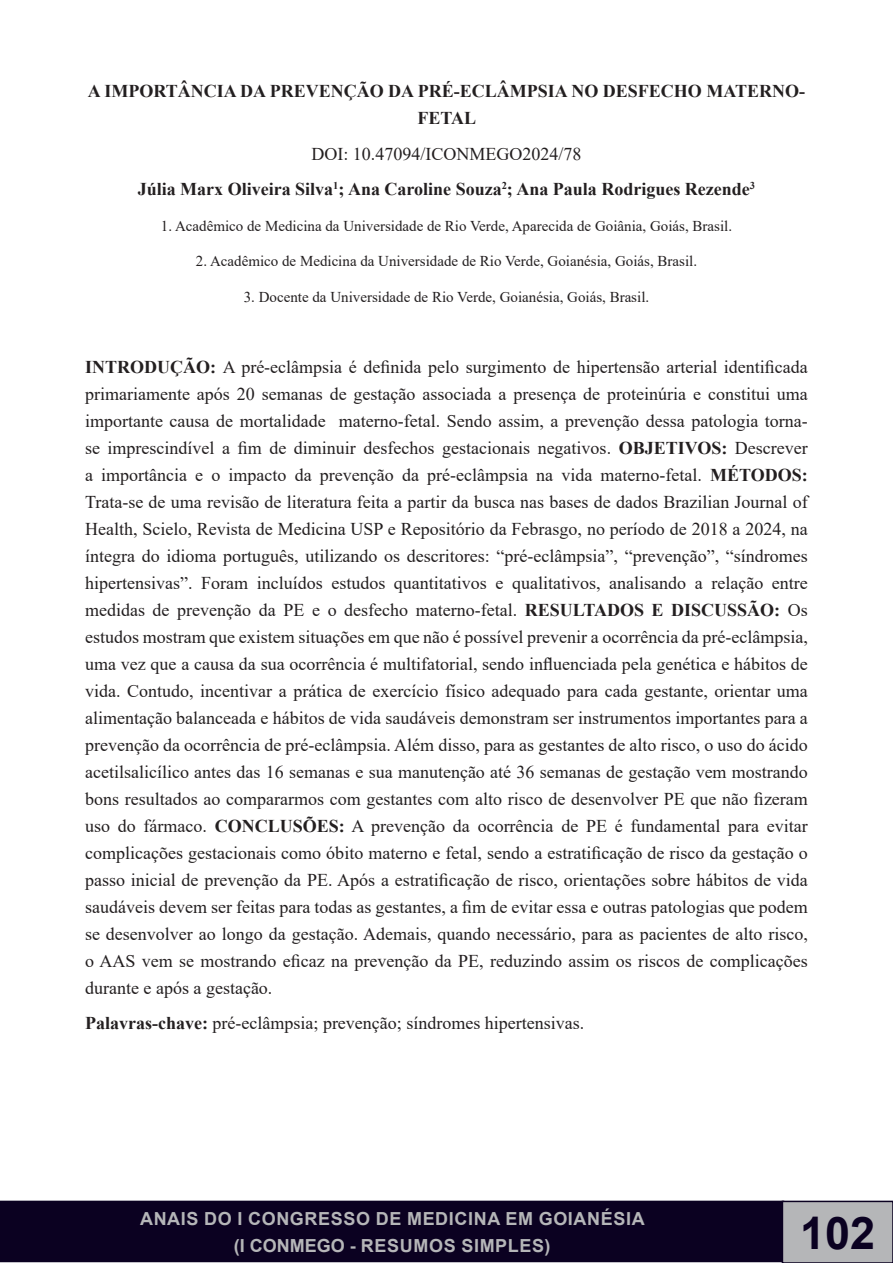
<style>
.page{position:relative;width:893px;height:1263px;background:#fff}
.page>*{position:absolute;margin:0;border:0;box-sizing:border-box;transform-origin:0 0}
.t1{font:700 45px "Arial";color:#0b0121}
.t2{font:18px/27px "Times New Roman";color:#231f20;text-align:justify}
.t3{font:700 18px/27px "Times New Roman";color:#231f20;text-align:center}
.t4{font:700 18px/27px "Arial";letter-spacing:.035em;color:#b5b6b8;text-align:center}
.t5{font:15px "Times New Roman";color:#231f20}
.s1{font-weight:700}
</style>
<div class="page">
<div style="left:1px;top:1201px;width:782px;height:60px;background:#0b0121"></div>
<div style="left:0;top:1201px;width:784px;height:61px;border:2px solid #0b0121"></div>
<div style="left:782px;top:1201px;width:111px;height:62px;background:#b5b6b8"></div>
<div style="left:782px;top:1201px;width:111px;height:62px;border:2px solid #0b0121"></div>
<p class="t3" style="left:88px;top:77px;width:719px">A IMPORTÂNCIA DA PREVENÇÃO DA PRÉ-ECLÂMPSIA NO DESFECHO MATERNO-<br>FETAL</p>
<p class="t2" style="left:311px;top:140px;width:271px">DOI: 10.47094/ICONMEGO2024/78</p>
<p class="t3" style="left:138px;top:175px;width:619px">Júlia Marx Oliveira Silva<sup>1</sup>; Ana Caroline Souza<sup>2</sup>; Ana Paula Rodrigues Rezende<sup>3</sup></p>
<p class="t5" style="left:161px;top:215px;width:573px">1. Acadêmico de Medicina da Universidade de Rio Verde, Aparecida de Goiânia, Goiás, Brasil.</p>
<p class="t5" style="left:196px;top:251px;width:503px">2. Acadêmico de Medicina da Universidade de Rio Verde, Goianésia, Goiás, Brasil.</p>
<p class="t5" style="left:244px;top:286px;width:407px">3. Docente da Universidade de Rio Verde, Goianésia, Goiás, Brasil.</p>
<p class="t2" style="left:85px;top:353px;width:724px"><span class="s1">INTRODUÇÃO:</span> A pré-eclâmpsia é definida pelo surgimento de hipertensão arterial identificada primariamente após 20 semanas de gestação associada a presença de proteinúria e constitui uma importante causa de mortalidade materno-fetal. Sendo assim, a prevenção dessa patologia torna&shy;se imprescindível a fim de diminuir desfechos gestacionais negativos. <span class="s1">OBJETIVOS:</span> Descrever a importância e o impacto da prevenção da pré-eclâmpsia na vida materno-fetal. <span class="s1">MÉTODOS:<br></span>Trata-se de uma revisão de literatura feita a partir da busca nas bases de dados Brazilian Journal of Health, Scielo, Revista de Medicina USP e Repositório da Febrasgo, no período de 2018 a 2024, na íntegra do idioma português, utilizando os descritores: “pré-eclâmpsia”, “prevenção”, “síndromes hipertensivas”. Foram incluídos estudos quantitativos e qualitativos, analisando a relação entre medidas de prevenção da PE e o desfecho materno-fetal. <span class="s1">RESULTADOS E DISCUSSÃO:</span> Os estudos mostram que existem situações em que não é possível prevenir a ocorrência da pré-eclâmpsia, uma vez que a causa da sua ocorrência é multifatorial, sendo influenciada pela genética e hábitos de vida. Contudo, incentivar a prática de exercício físico adequado para cada gestante, orientar uma alimentação balanceada e hábitos de vida saudáveis demonstram ser instrumentos importantes para a prevenção da ocorrência de pré-eclâmpsia. Além disso, para as gestantes de alto risco, o uso do ácido acetilsalicílico antes das 16 semanas e sua manutenção até 36 semanas de gestação vem mostrando bons resultados ao compararmos com gestantes com alto risco de desenvolver PE que não fizeram uso do fármaco. <span class="s1">CONCLUSÕES:</span> A prevenção da ocorrência de PE é fundamental para evitar complicações gestacionais como óbito materno e fetal, sendo a estratificação de risco da gestação o passo inicial de prevenção da PE. Após a estratificação de risco, orientações sobre hábitos de vida saudáveis devem ser feitas para todas as gestantes, a fim de evitar essa e outras patologias que podem se desenvolver ao longo da gestação. Ademais, quando necessário, para as pacientes de alto risco, o AAS vem se mostrando eficaz na prevenção da PE, reduzindo assim os riscos de complicações durante e após a gestação.</p>
<p class="t2" style="left:85px;top:1009px;width:501px"><span class="s1">Palavras-chave:</span> pré-eclâmpsia; prevenção; síndromes hipertensivas.</p>
<p class="t4" style="left:140px;top:1205px;width:506px">ANAIS DO I CONGRESSO DE MEDICINA EM GOIANÉSIA (I CONMEGO - RESUMOS SIMPLES)</p>
<h1 class="t1" style="left:800px;top:1201px;width:77px">102</h1>
</div>
